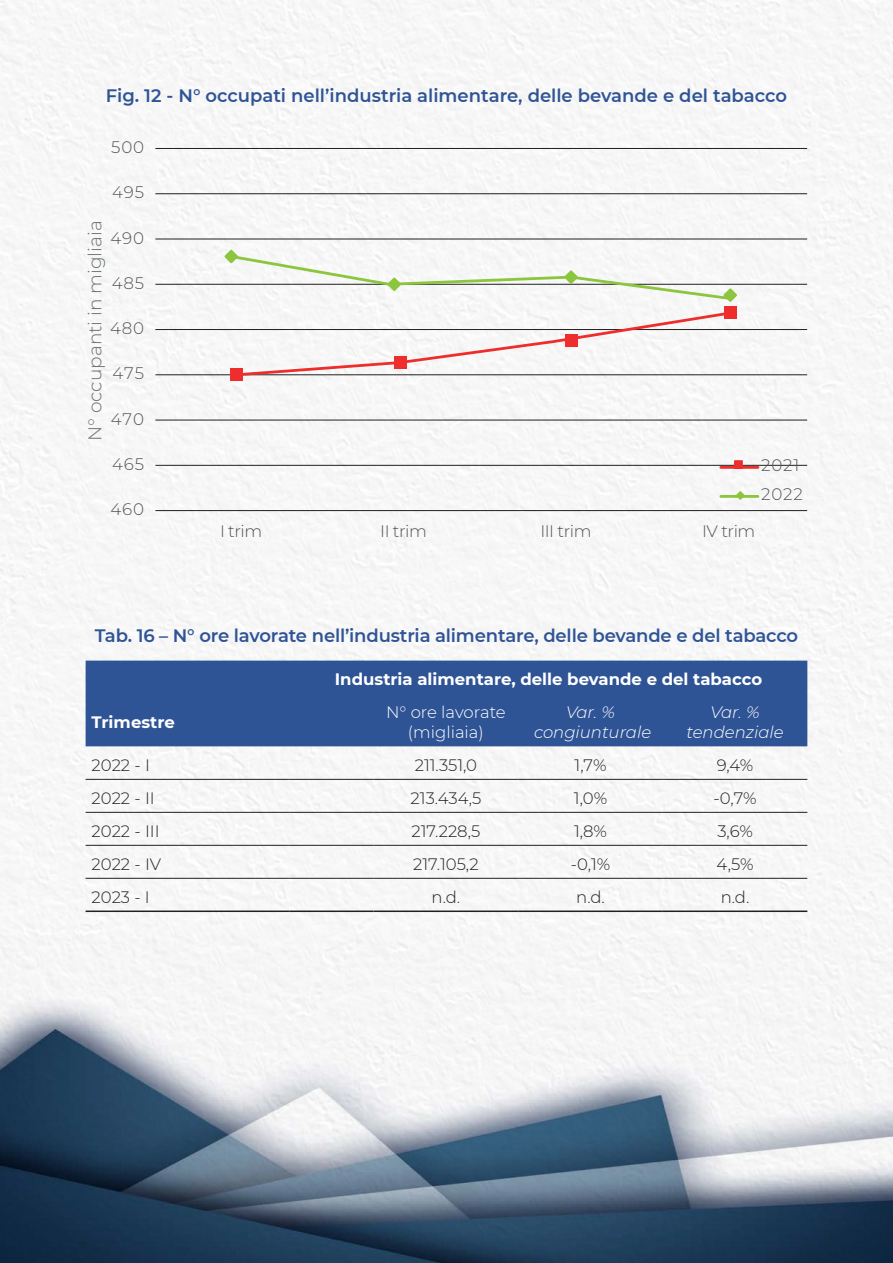
<style>
.page{position:relative;width:893px;height:1263px;background:#fff}
.page>*{position:absolute;margin:0;border:0;box-sizing:border-box;transform-origin:0 0}
.t1{font:300 18.6px "Montserrat";color:#686f73}
.t2{font:600 18px "Montserrat";letter-spacing:-.01em;color:#2f5496}
.t3{font:300 16.65px "Montserrat";letter-spacing:.05em;color:#515455}
.t4{font:300 16.5px "Montserrat";color:#231f20}
.t5{font:700 16.5px "Montserrat";color:#fff}
.t6{font:italic 300 16.5px/19.8px "Montserrat";color:#fff;text-align:center}
.t7{font:300 16.5px/19.8px "Montserrat";color:#fff;text-align:center}
</style>
<div class="page">
<img style="left:0;top:0;width:893px;height:936px">
<img style="left:0;top:936px;width:893px;height:327px">
<hr style="left:155px;top:148px;width:652px;height:1px;background:#231f20">
<hr style="left:155px;top:193px;width:652px;height:1px;background:#231f20">
<hr style="left:155px;top:239px;width:652px;height:1px;background:#231f20">
<hr style="left:155px;top:284px;width:652px;height:1px;background:#231f20">
<hr style="left:155px;top:329px;width:652px;height:1px;background:#231f20">
<hr style="left:155px;top:374px;width:652px;height:1px;background:#231f20">
<hr style="left:155px;top:420px;width:652px;height:1px;background:#231f20">
<hr style="left:155px;top:465px;width:652px;height:1px;background:#231f20">
<hr style="left:155px;top:510px;width:652px;height:1px;background:#231f20">
<div style="left:230px;top:368px;width:13px;height:13px;background:#ee2d2d"></div>
<hr style="left:721px;top:495px;width:37px;height:3px;background:#8bc63e">
<svg style="left:735px;top:490px;width:11px;height:11px"></svg>
<hr style="left:721px;top:466px;width:37px;height:3px;background:#ee2d2d">
<div style="left:735px;top:461px;width:7px;height:7px;background:#ee2d2d"></div>
<div style="left:734px;top:460px;width:9px;height:9px;border:1px solid #ee2d2d"></div>
<svg style="left:222px;top:248px;width:517px;height:130px"></svg>
<div style="left:86px;top:661px;width:721px;height:85px;background:#2f5496"></div>
<hr style="left:86px;top:779px;width:204px;height:1px;background:#231f20">
<hr style="left:290px;top:779px;width:84px;height:1px;background:#231f20">
<hr style="left:374px;top:779px;width:144px;height:1px;background:#231f20">
<hr style="left:518px;top:779px;width:145px;height:1px;background:#231f20">
<hr style="left:663px;top:779px;width:144px;height:1px;background:#231f20">
<hr style="left:86px;top:812px;width:204px;height:1px;background:#231f20">
<hr style="left:290px;top:812px;width:84px;height:1px;background:#231f20">
<hr style="left:374px;top:812px;width:144px;height:1px;background:#231f20">
<hr style="left:518px;top:812px;width:145px;height:1px;background:#231f20">
<hr style="left:663px;top:812px;width:144px;height:1px;background:#231f20">
<hr style="left:86px;top:845px;width:204px;height:1px;background:#231f20">
<hr style="left:290px;top:845px;width:84px;height:1px;background:#231f20">
<hr style="left:374px;top:845px;width:144px;height:1px;background:#231f20">
<hr style="left:518px;top:845px;width:145px;height:1px;background:#231f20">
<hr style="left:663px;top:845px;width:144px;height:1px;background:#231f20">
<hr style="left:86px;top:878px;width:204px;height:1px;background:#231f20">
<hr style="left:290px;top:878px;width:84px;height:1px;background:#231f20">
<hr style="left:374px;top:878px;width:144px;height:1px;background:#231f20">
<hr style="left:518px;top:878px;width:145px;height:1px;background:#231f20">
<hr style="left:663px;top:878px;width:144px;height:1px;background:#231f20">
<hr style="left:86px;top:910px;width:204px;height:2px;background:#231f20">
<hr style="left:290px;top:910px;width:84px;height:2px;background:#231f20">
<hr style="left:374px;top:910px;width:144px;height:2px;background:#231f20">
<hr style="left:518px;top:910px;width:145px;height:2px;background:#231f20">
<hr style="left:663px;top:910px;width:144px;height:2px;background:#231f20">
<p class="t2" style="left:106px;top:83px;width:683px">Fig. 12 - N° occupati nell’industria alimentare, delle bevande e del tabacco</p>
<p class="t3" style="left:111px;top:136px;width:34px">500</p>
<p class="t3" style="left:112px;top:181px;width:33px">495</p>
<p class="t3" style="left:111px;top:226px;width:35px">490</p>
<p class="t1" style="left:82px;top:441px;width:222px;rotate:-90deg">N° occupanti in migliaia</p>
<p class="t3" style="left:112px;top:272px;width:34px">485</p>
<p class="t3" style="left:110px;top:317px;width:36px">480</p>
<p class="t3" style="left:113px;top:362px;width:33px">475</p>
<p class="t3" style="left:111px;top:407px;width:35px">470</p>
<p class="t3" style="left:112px;top:453px;width:33px">465</p>
<p class="t3" style="left:111px;top:498px;width:35px">460</p>
<p class="t3" style="left:761px;top:454px;width:40px">2021</p>
<p class="t3" style="left:761px;top:483px;width:43px">2022</p>
<p class="t3" style="left:220px;top:520px;width:44px">I trim</p>
<p class="t3" style="left:380px;top:520px;width:48px">II trim</p>
<p class="t3" style="left:540px;top:520px;width:53px">III trim</p>
<p class="t3" style="left:702px;top:520px;width:55px">IV trim</p>
<p class="t2" style="left:95px;top:623px;width:705px">Tab. 16 – N° ore lavorate nell’industria alimentare, delle bevande e del tabacco</p>
<p class="t5" style="left:335px;top:667px;width:429px">Industria alimentare, delle bevande e del tabacco</p>
<p class="t5" style="left:92px;top:710px;width:85px">Trimestre</p>
<p class="t7" style="left:386px;top:702px;width:121px">N° ore lavorate (migliaia)</p>
<p class="t6" style="left:534px;top:702px;width:119px">Var. % congiunturale</p>
<p class="t6" style="left:686px;top:702px;width:99px">Var. % tendenziale</p>
<p class="t4" style="left:92px;top:754px;width:60px">2022 - I</p>
<p class="t4" style="left:415px;top:754px;width:64px">211.351,0</p>
<p class="t4" style="left:574px;top:754px;width:34px">1,7%</p>
<p class="t4" style="left:717px;top:754px;width:38px">9,4%</p>
<p class="t4" style="left:92px;top:787px;width:65px">2022 - II</p>
<p class="t4" style="left:411px;top:787px;width:72px">213.434,5</p>
<p class="t4" style="left:574px;top:787px;width:35px">1,0%</p>
<p class="t4" style="left:713px;top:787px;width:45px">-0,7%</p>
<p class="t4" style="left:92px;top:820px;width:70px">2022 - III</p>
<p class="t4" style="left:411px;top:820px;width:70px">217.228,5</p>
<p class="t4" style="left:574px;top:820px;width:35px">1,8%</p>
<p class="t4" style="left:717px;top:820px;width:37px">3,6%</p>
<p class="t4" style="left:92px;top:853px;width:71px">2022 - IV</p>
<p class="t4" style="left:413px;top:853px;width:67px">217.105,2</p>
<p class="t4" style="left:571px;top:853px;width:41px">-0,1%</p>
<p class="t4" style="left:717px;top:853px;width:38px">4,5%</p>
<p class="t4" style="left:92px;top:886px;width:60px">2023 - I</p>
<p class="t4" style="left:432px;top:886px;width:30px">n.d.</p>
<p class="t4" style="left:576px;top:886px;width:30px">n.d.</p>
<p class="t4" style="left:721px;top:886px;width:30px">n.d.</p>
</div>
